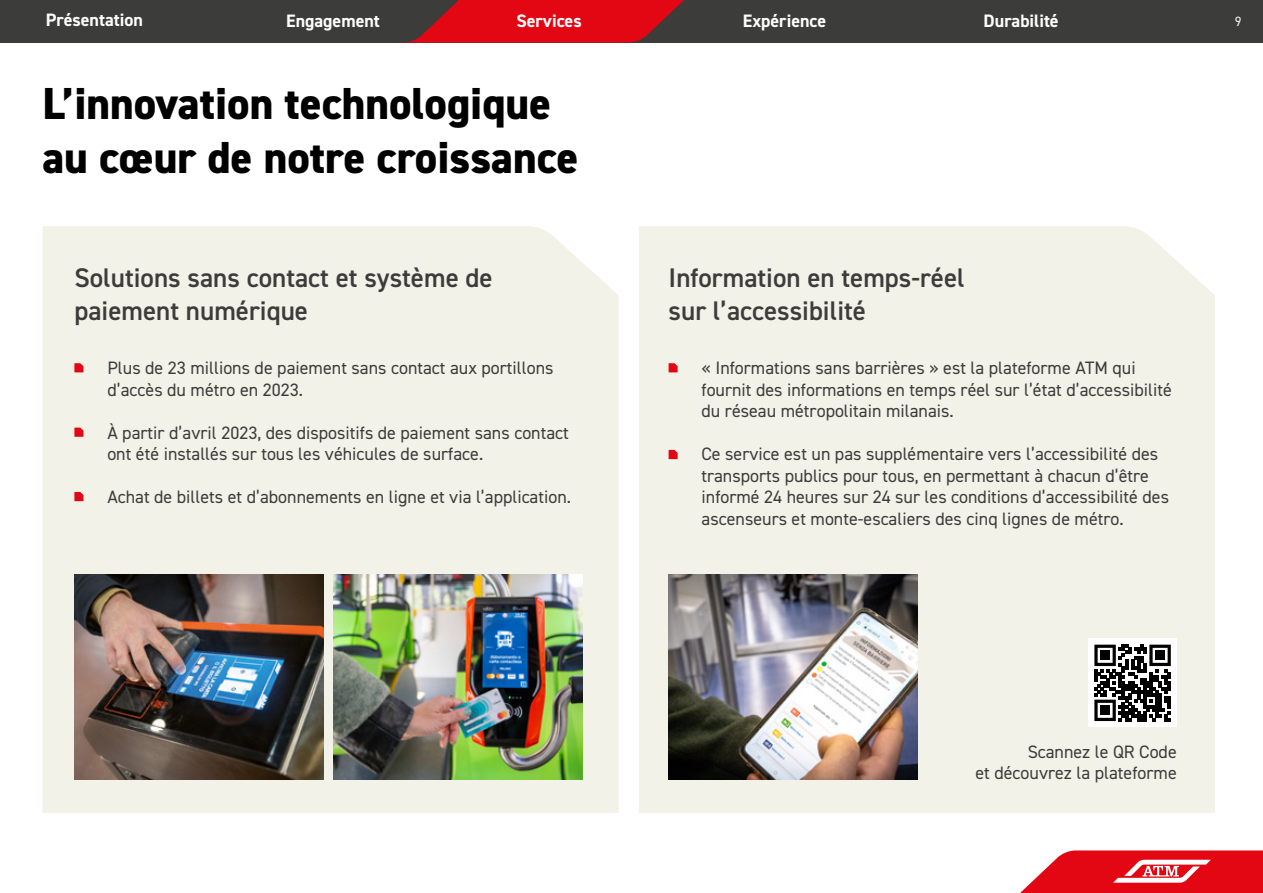
<style>
.page{position:relative;width:1263px;height:893px;background:#fff}
.page>*{position:absolute;margin:0;border:0;box-sizing:border-box;transform-origin:0 0}
.t1{font:800 45px/54px "DIN2014";color:#000}
.t2{font:600 27px/32.4px "DIN2014";color:#3c3c3b}
.t3{font:18px/21.6px "DIN2014";color:#3c3c3b}
.t4{font:700 18px "DIN2014";color:#fff}
.t5{font:13.5px "DIN2014";color:#f3f2e9}
</style>
<div class="page">
<svg style="left:1020px;top:850px;width:243px;height:43px"></svg>
<div style="left:0;top:0;width:1263px;height:43px;background:#3c3c3b"></div>
<div style="left:43px;top:226px;width:576px;height:587px;background:#f3f2e9"></div>
<div style="left:639px;top:226px;width:576px;height:587px;background:#f3f2e9"></div>
<img style="left:74px;top:574px;width:250px;height:205px">
<img style="left:669px;top:574px;width:249px;height:205px">
<div style="left:1088px;top:638px;width:89px;height:89px;background:#fff"></div>
<svg style="left:1094px;top:645px;width:77px;height:76px"></svg>
<div style="left:1100px;top:651px;width:10px;height:9px;background:#000"></div>
<div style="left:1155px;top:651px;width:10px;height:9px;background:#000"></div>
<div style="left:1100px;top:706px;width:10px;height:9px;background:#000"></div>
<img style="left:333px;top:574px;width:250px;height:205px">
<svg style="left:74px;top:363px;width:9px;height:9px"></svg>
<svg style="left:669px;top:363px;width:9px;height:9px"></svg>
<svg style="left:74px;top:428px;width:9px;height:9px"></svg>
<svg style="left:669px;top:450px;width:9px;height:9px"></svg>
<svg style="left:74px;top:492px;width:9px;height:9px"></svg>
<svg style="left:398px;top:0;width:286px;height:43px"></svg>
<p class="t4" style="left:46px;top:8px;width:98px">Présentation</p>
<p class="t4" style="left:286px;top:9px;width:95px">Engagement</p>
<p class="t4" style="left:516px;top:9px;width:67px">Services</p>
<p class="t4" style="left:743px;top:9px;width:85px">Expérience</p>
<p class="t4" style="left:983px;top:9px;width:77px">Durabilité</p>
<h1 class="t1" style="left:43px;top:77px;width:537px">L’innovation technologique au cœur de notre croissance</h1>
<h2 class="t2" style="left:74px;top:261px;width:420px">Solutions sans contact et système de paiement numérique</h2>
<h2 class="t2" style="left:669px;top:261px;width:298px">Information en temps-réel sur l’accessibilité</h2>
<p class="t3" style="left:107px;top:357px;width:448px">Plus de 23 millions de paiement sans contact aux portillons d’accès du métro en 2023.</p>
<p class="t3" style="left:107px;top:421px;width:463px">À partir d’avril 2023, des dispositifs de paiement sans contact ont été installés sur tous les véhicules de surface.</p>
<p class="t3" style="left:107px;top:486px;width:465px">Achat de billets et d’abonnements en ligne et via l’application.</p>
<p class="t3" style="left:701px;top:357px;width:472px">« Informations sans barrières » est la plateforme ATM qui fournit des informations en temps réel sur l’état d’accessibilité du réseau métropolitain milanais.</p>
<p class="t3" style="left:701px;top:443px;width:469px">Ce service est un pas supplémentaire vers l’accessibilité des transports publics pour tous, en permettant à chacun d’être informé 24 heures sur 24 sur les conditions d’accessibilité des ascenseurs et monte-escaliers des cinq lignes de métro.</p>
<p class="t5" style="left:1235px;top:13px;width:8px">9</p>
<p class="t3" style="left:975px;top:740px;width:203px;text-align:right">Scannez le QR Code<br>et découvrez la plateforme</p>
</div>
